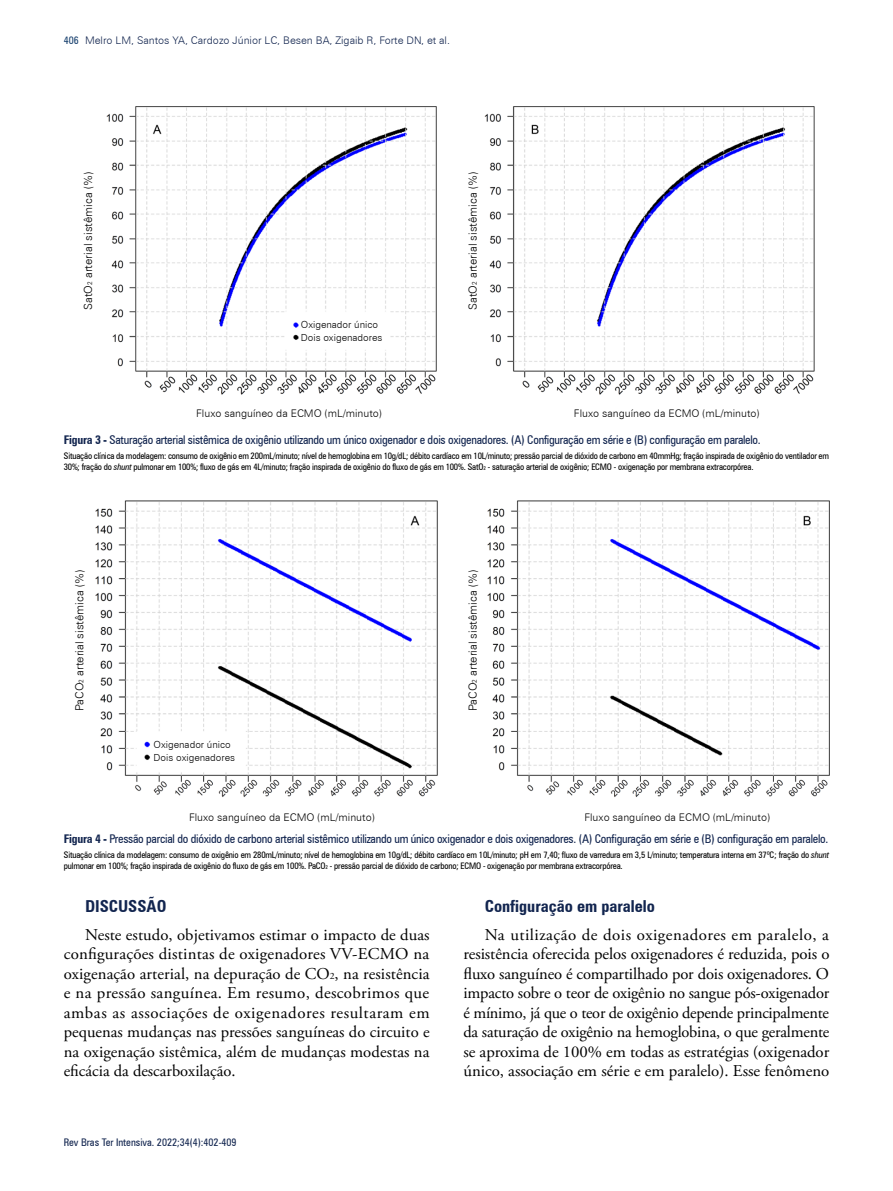
<style>
.page{position:relative;width:893px;height:1191px;background:#fff}
.page>*{position:absolute;margin:0;border:0;box-sizing:border-box;transform-origin:0 0}
.t1{font:16.5px/19.5px "Adobe Garamond Pro";letter-spacing:-.005em;color:#000;text-align:justify}
.t2{font:700 condensed 16.5px "Zurich BT";color:#12254f}
.t3{font:condensed 12px "Zurich BT";letter-spacing:-.02em;color:#12254f}
.t4{font:300 11.25px "Zurich BT";color:#000}
.t5{font:300 10.5px "Zurich BT";color:#000}
.t6{font:300 10.5px "Zurich BT";color:#12254f}
.t7{font:condensed 10.5px "Zurich BT";color:#12254f}
.t8{font:300 9.75px/12.8px "Zurich BT";color:#000}
.t9{font:condensed 9px/10.8px "Zurich BT";letter-spacing:-.02em;color:#000}
.s1{font-weight:400;font-stretch:condensed;color:#163f6d}
.s2{font-size:6.45px}
.s3{font-weight:700}
.s4{font-style:italic}
.s5{font-size:5.25px}
.s6{font-size:9.6px}
</style>
<div class="page">
<img style="left:95px;top:500px;width:734px;height:297px">
<div style="left:460px;top:543px;width:25px;height:194px;background:#fff"></div>
<div style="left:154px;top:736px;width:87px;height:29px;background:#fff"></div>
<img style="left:106px;top:106px;width:708px;height:289px">
<div style="left:460px;top:155px;width:25px;height:172px;background:#fff"></div>
<div style="left:301px;top:315px;width:85px;height:32px;background:#fff"></div>
<p class="t6" style="left:64px;top:34px;width:388px"><span class="s1">406</span> Melro LM, Santos YA, Cardozo Júnior LC, Besen BA, Zigaib R, Forte DN, et al.</p>
<p class="t4" style="left:81px;top:310px;width:139px;rotate:-90deg">SatO<span class="s2">2</span> arterial sistêmica (%)</p>
<p class="t8" style="left:301px;top:318px;width:83px">Oxigenador único<br>Dois oxigenadores</p>
<p class="t4" style="left:466px;top:310px;width:139px;rotate:-90deg">SatO<span class="s2">2</span> arterial sistêmica (%)</p>
<p class="t5" style="left:196px;top:407px;width:187px">Fluxo sanguíneo da ECMO (mL/minuto)</p>
<p class="t5" style="left:574px;top:407px;width:187px">Fluxo sanguíneo da ECMO (mL/minuto)</p>
<p class="t3" style="left:64px;top:433px;width:698px"><span class="s3">Figura 3 -</span> Saturação arterial sistêmica de oxigênio utilizando um único oxigenador e dois oxigenadores. (A) Configuração em série e (B) configuração em paralelo.</p>
<p class="t9" style="left:64px;top:451px;width:767px">Situação clínica da modelagem: consumo de oxigênio em 200mL/minuto; nível de hemoglobina em 10g/dL; débito cardíaco em 10L/minuto; pressão parcial de dióxido de carbono em 40mmHg; fração inspirada de oxigênio do ventilador em<br>30%; fração do <span class="s4">shunt</span> pulmonar em 100%; fluxo de gás em 4L/minuto; fração inspirada de oxigênio do fluxo de gás em 100%. SatO<span class="s5">2</span> - saturação arterial de oxigênio; ECMO - oxigenação por membrana extracorpórea.</p>
<p class="t4" style="left:73px;top:711px;width:142px;rotate:-90deg">PaCO<span class="s2">2</span> arterial sistêmica (%)</p>
<p class="t8" style="left:154px;top:738px;width:83px">Oxigenador único<br>Dois oxigenadores</p>
<p class="t4" style="left:466px;top:711px;width:142px;rotate:-90deg">PaCO<span class="s2">2</span> arterial sistêmica (%)</p>
<p class="t5" style="left:189px;top:811px;width:187px">Fluxo sanguíneo da ECMO (mL/minuto)</p>
<p class="t5" style="left:584px;top:811px;width:187px">Fluxo sanguíneo da ECMO (mL/minuto)</p>
<p class="t3" style="left:64px;top:831px;width:766px"><span class="s3">Figura 4 -</span> Pressão parcial do dióxido de carbono arterial sistêmico utilizando um único oxigenador e dois oxigenadores. (A) Configuração em série e (B) configuração em paralelo.</p>
<p class="t9" style="left:64px;top:849px;width:767px">Situação clínica da modelagem: consumo de oxigênio em 280mL/minuto; nível de hemoglobina em 10g/dL; débito cardíaco em 10L/minuto; pH em 7,40; fluxo de varredura em 3,5 L/minuto; temperatura interna em 37ºC; fração do <span class="s4">shunt </span>pulmonar em 100%; fração inspirada de oxigênio do fluxo de gás em 100%. PaCO<span class="s5">2</span> - pressão parcial de dióxido de carbono; ECMO - oxigenação por membrana extracorpórea.</p>
<p class="t2" style="left:85px;top:895px;width:83px">DISCUSSÃO</p>
<p class="t1" style="left:64px;top:925px;width:367px;text-indent:21px">Neste estudo, objetivamos estimar o impacto de duas configurações distintas de oxigenadores VV-ECMO na oxigenação arterial, na depuração de CO<span class="s6">2</span>, na resistência e na pressão sanguínea. Em resumo, descobrimos que ambas as associações de oxigenadores resultaram em pequenas mudanças nas pressões sanguíneas do circuito e na oxigenação sistêmica, além de mudanças modestas na eficácia da descarboxilação.</p>
<p class="t7" style="left:64px;top:1135px;width:174px">Rev Bras Ter Intensiva. 2022;34(4):402-409</p>
<p class="t2" style="left:485px;top:895px;width:172px">Configuração em paralelo</p>
<p class="t1" style="left:463px;top:925px;width:367px;text-indent:21px">Na utilização de dois oxigenadores em paralelo, a resistência oferecida pelos oxigenadores é reduzida, pois o fluxo sanguíneo é compartilhado por dois oxigenadores. O impacto sobre o teor de oxigênio no sangue pós-oxigenador é mínimo, já que o teor de oxigênio depende principalmente da saturação de oxigênio na hemoglobina, o que geralmente se aproxima de 100% em todas as estratégias (oxigenador único, associação em série e em paralelo). Esse fenômeno</p>
</div>
